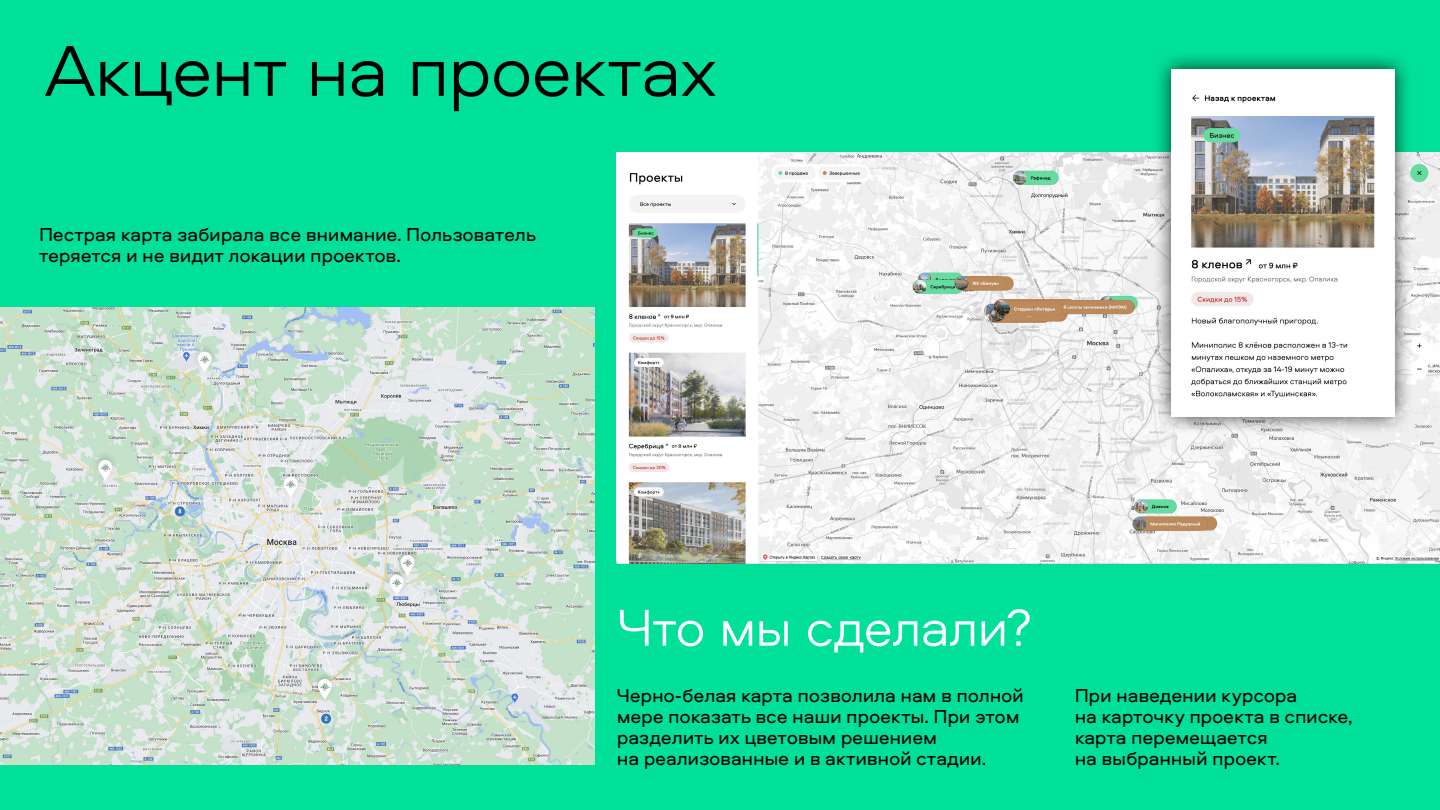
<style>
.page{position:relative;width:1440px;height:810px;background:#00e099}
.page>*{position:absolute;margin:0;border:0;box-sizing:border-box;transform-origin:0 0}
.t1{font:300 75px "Aeroport";letter-spacing:-.025em;color:#000}
.t2{font:300 54px "Aeroport";letter-spacing:-.03em;color:#fff}
.t3{font:19.5px/21px "Aeroport";letter-spacing:-.015em;color:#000}
</style>
<div class="page">
<img style="left:0;top:308px;width:594px;height:457px">
<img style="left:617px;top:152px;width:823px;height:412px">
<div style="left:1153px;top:50px;width:261px;height:385px;background:#000;opacity:.75"></div>
<img style="left:1172px;top:69px;width:223px;height:347px">
<h1 class="t1" style="left:45px;top:20px;width:673px">Акцент на проектах</h1>
<p class="t3" style="left:39px;top:223px;width:498px">Пестрая карта забирала все внимание. Пользователь теряется и не видит локации проектов.</p>
<h2 class="t2" style="left:617px;top:591px;width:418px">Что мы сделали?</h2>
<p class="t3" style="left:617px;top:684px;width:409px">Черно-белая карта позволила нам в полной мере показать все наши проекты. При этом разделить их цветовым решением<br>на реализованные и в активной стадии.</p>
<p class="t3" style="left:1075px;top:684px;width:279px">При наведении курсора<br>на карточку проекта в списке, карта перемещается<br>на выбранный проект.</p>
</div>
